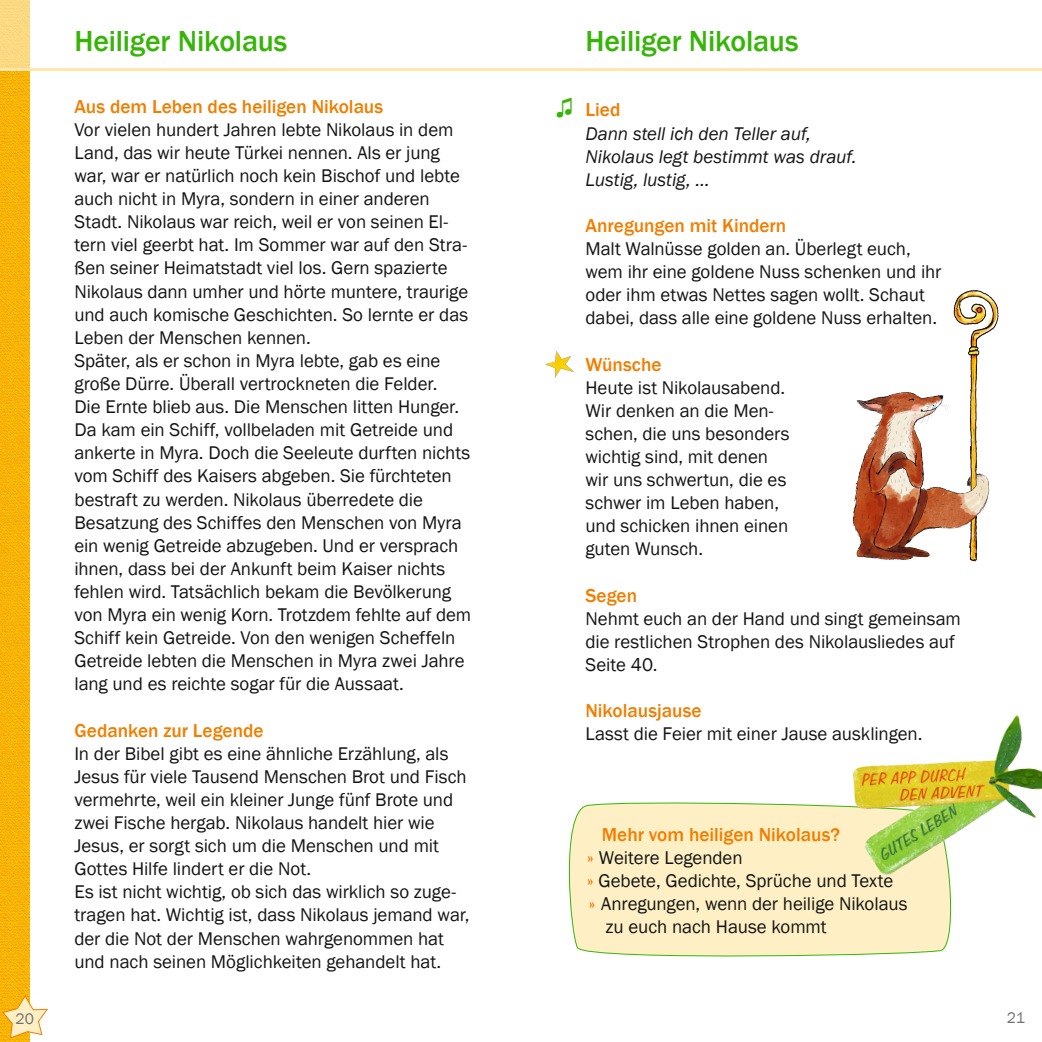
<style>
.page{position:relative;width:1042px;height:1042px;background:#fff}
.page>*{position:absolute;margin:0;border:0;box-sizing:border-box;transform-origin:0 0}
.t1{font:500 29.75px "Franklin Gothic";letter-spacing:-.01em;color:#36b508}
.t2{font:500 19.25px "Franklin Gothic";color:#f17e00}
.t3{font:18.9px/23.1px "Franklin Gothic";letter-spacing:-.005em;color:#131413}
.t4{font:italic 18.9px "Franklin Gothic";letter-spacing:-.005em;color:#131413}
.t5{font:15.75px "Franklin Gothic";color:#727271}
.s1{font-weight:600;font-size:24.5px;color:#36b508}
.s2{color:#f07300}
</style>
<div class="page">
<hr style="left:511px;top:68px;width:531px;height:3px;background:#ffe6ac">
<img style="left:0;top:0;width:30px;height:1042px">
<hr style="left:0;top:68px;width:531px;height:3px;background:#ffe6ac">
<svg style="left:2px;top:995px;width:46px;height:44px"></svg>
<div style="left:568px;top:802px;width:384px;height:155px;background:#ffefc4"></div>
<img style="left:849px;top:715px;width:193px;height:162px">
<img style="left:852px;top:290px;width:147px;height:272px">
<img style="left:546px;top:351px;width:28px;height:27px">
<p class="t1" style="left:74px;top:22px;width:214px">Heiliger Nikolaus</p>
<p class="t2" style="left:74px;top:94px;width:310px">Aus dem Leben des heiligen Nikolaus</p>
<p class="t3" style="left:74px;top:118px;width:395px">Vor vielen hundert Jahren lebte Nikolaus in dem Land, das wir heute Türkei nennen. Als er jung war, war er natürlich noch kein Bischof und lebte auch nicht in Myra, sondern in einer anderen Stadt. Nikolaus war reich, weil er von seinen El&shy;tern viel geerbt hat. Im Sommer war auf den Stra&shy;ßen seiner Heimatstadt viel los. Gern spazierte Nikolaus dann umher und hörte muntere, traurige und auch komische Geschichten. So lernte er das Leben der Menschen kennen.</p>
<p class="t3" style="left:74px;top:349px;width:398px">Später, als er schon in Myra lebte, gab es eine große Dürre. Überall vertrockneten die Felder.<br>Die Ernte blieb aus. Die Menschen litten Hunger.<br>Da kam ein Schiff, vollbeladen mit Getreide und ankerte in Myra. Doch die Seeleute durften nichts vom Schiff des Kaisers abgeben. Sie fürchteten bestraft zu werden. Nikolaus überredete die Besatzung des Schiffes den Menschen von Myra ein wenig Getreide abzugeben. Und er versprach ihnen, dass bei der Ankunft beim Kaiser nichts fehlen wird. Tatsächlich bekam die Bevölkerung von Myra ein wenig Korn. Trotzdem fehlte auf dem Schiff kein Getreide. Von den wenigen Scheffeln Getreide lebten die Menschen in Myra zwei Jahre lang und es reichte sogar für die Aussaat.</p>
<p class="t2" style="left:74px;top:718px;width:191px">Gedanken zur Legende</p>
<p class="t3" style="left:74px;top:742px;width:394px">In der Bibel gibt es eine ähnliche Erzählung, als Jesus für viele Tausend Menschen Brot und Fisch vermehrte, weil ein kleiner Junge fünf Brote und zwei Fische hergab. Nikolaus handelt hier wie Jesus, er sorgt sich um die Menschen und mit Gottes Hilfe lindert er die Not.</p>
<p class="t3" style="left:74px;top:881px;width:397px">Es ist nicht wichtig, ob sich das wirklich so zuge&shy;tragen hat. Wichtig ist, dass Nikolaus jemand war, der die Not der Menschen wahrgenommen hat und nach seinen Möglichkeiten gehandelt hat.</p>
<p class="t1" style="left:585px;top:22px;width:214px">Heiliger Nikolaus</p>
<p class="t2" style="left:556px;top:98px;width:66px"><span class="s1">♫</span> Lied</p>
<p class="t4" style="left:585px;top:121px;width:227px">Dann stell ich den Teller auf,</p>
<p class="t4" style="left:585px;top:144px;width:272px">Nikolaus legt bestimmt was drauf.</p>
<p class="t4" style="left:585px;top:168px;width:126px">Lustig, lustig, …</p>
<p class="t2" style="left:585px;top:214px;width:202px">Anregungen mit Kindern</p>
<p class="t3" style="left:585px;top:238px;width:357px">Malt Walnüsse golden an. Überlegt euch, wem ihr eine goldene Nuss schenken und ihr oder ihm etwas Nettes sagen wollt. Schaut dabei, dass alle eine goldene Nuss erhalten.</p>
<p class="t2" style="left:585px;top:352px;width:78px">Wünsche</p>
<p class="t3" style="left:585px;top:376px;width:206px">Heute ist Nikolausabend.<br>Wir denken an die Men&shy;schen, die uns besonders wichtig sind, mit denen wir uns schwertun, die es schwer im Leben haben, und schicken ihnen einen guten Wunsch.</p>
<p class="t2" style="left:585px;top:583px;width:53px">Segen</p>
<p class="t3" style="left:585px;top:607px;width:377px">Nehmt euch an der Hand und singt gemeinsam die restlichen Strophen des Nikolausliedes auf<br>Seite 40.</p>
<p class="t2" style="left:585px;top:699px;width:118px">Nikolausjause</p>
<p class="t3" style="left:585px;top:723px;width:338px">Lasst die Feier mit einer Jause ausklingen.</p>
<p class="t2" style="left:602px;top:822px;width:240px">Mehr vom heiligen Nikolaus?</p>
<p class="t3" style="left:587px;top:846px;width:157px"><span class="s2">»</span> Weitere Legenden</p>
<p class="t3" style="left:587px;top:869px;width:308px"><span class="s2">»</span> Gebete, Gedichte, Sprüche und Texte</p>
<p class="t3" style="left:605px;top:892px;width:303px;text-indent:-17px"><span class="s2">»</span> Anregungen, wenn der heilige Nikolaus zu euch nach Hause kommt</p>
<p class="t5" style="left:16px;top:1009px;width:20px">20</p>
<p class="t5" style="left:1007px;top:1008px;width:19px">21</p>
</div>
